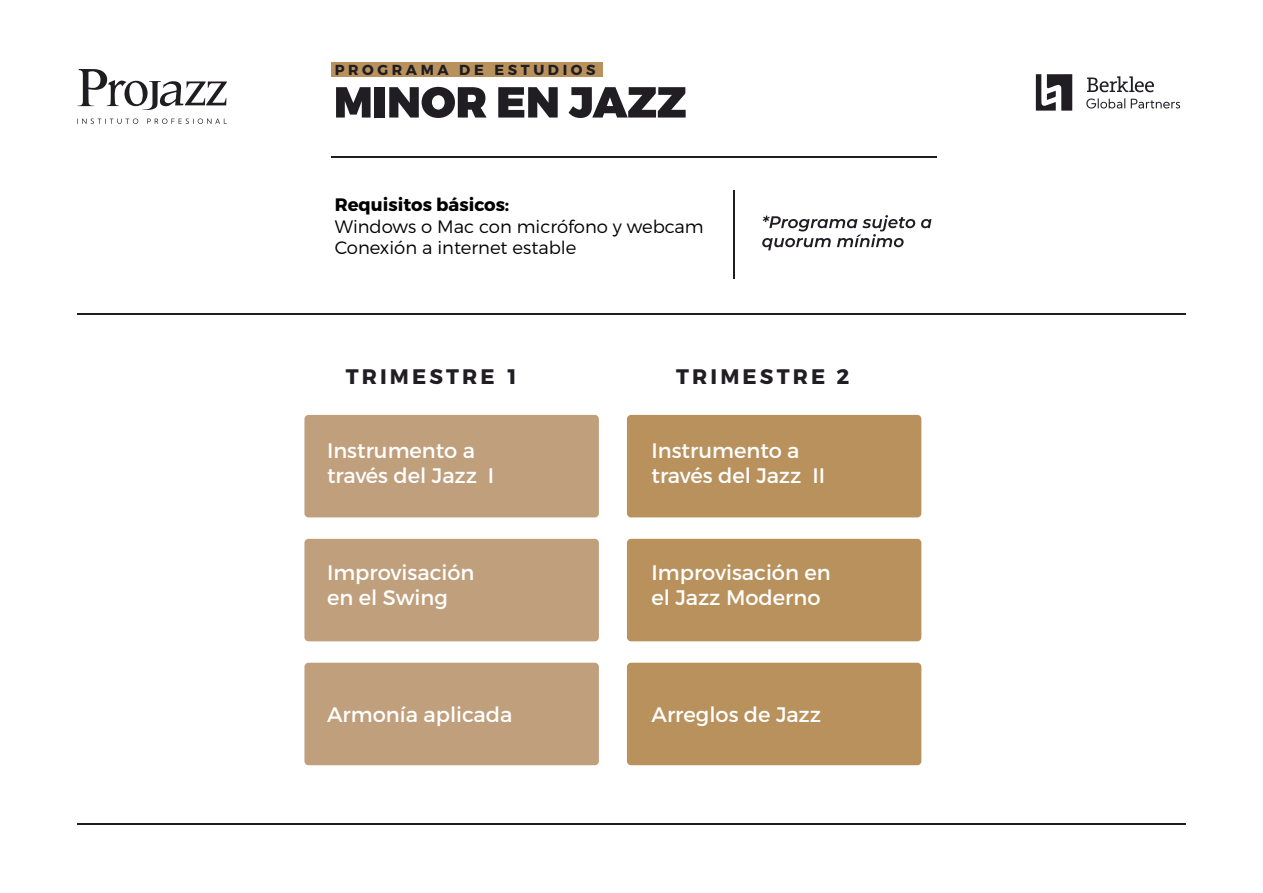
<style>
.page{position:relative;width:1263px;height:893px;background:#fff}
.page>*{position:absolute;margin:0;border:0;box-sizing:border-box;transform-origin:0 0}
.t1{font:21px/25.2px "Montserrat";color:#fff}
.t2{font:700 21px "Montserrat";letter-spacing:.15em;color:#201d23}
.t3{font:300 18px/21.6px "Montserrat";color:#000}
.t4{font:700 18px "Montserrat";color:#000}
.t5{font:700 14.55px "Montserrat";letter-spacing:.25em;color:#201d23}
</style>
<div class="page">
<div style="left:331px;top:62px;width:272px;height:15px;background:#b8915c"></div>
<svg style="left:1036px;top:74px;width:36px;height:37px"></svg>
<svg style="left:1087px;top:76px;width:67px;height:16px"></svg>
<svg style="left:1086px;top:98px;width:94px;height:11px"></svg>
<div style="left:304px;top:415px;width:295px;height:102px;background:#c09f7c;border-radius:4px"></div>
<div style="left:627px;top:415px;width:294px;height:102px;background:#b8915c;border-radius:4px"></div>
<div style="left:304px;top:539px;width:295px;height:102px;background:#c09f7c;border-radius:4px"></div>
<div style="left:627px;top:539px;width:294px;height:102px;background:#b8915c;border-radius:4px"></div>
<div style="left:304px;top:663px;width:295px;height:102px;background:#c09f7c;border-radius:4px"></div>
<div style="left:627px;top:663px;width:294px;height:102px;background:#b8915c;border-radius:4px"></div>
<svg style="left:336px;top:87px;width:35px;height:31px"></svg>
<div style="left:375px;top:87px;width:10px;height:31px;background:#201d23"></div>
<svg style="left:389px;top:87px;width:98px;height:31px"></svg>
<svg style="left:498px;top:87px;width:60px;height:31px"></svg>
<svg style="left:568px;top:87px;width:118px;height:31px"></svg>
<svg style="left:77px;top:69px;width:150px;height:41px"></svg>
<svg style="left:77px;top:119px;width:150px;height:5px"></svg>
<hr style="left:331px;top:156px;width:606px;height:1px;background:#1f1c22">
<hr style="left:77px;top:313px;width:1109px;height:2px;background:#1f1c22">
<hr style="left:77px;top:823px;width:1109px;height:1px;background:#1f1c22">
<svg style="left:921px;top:219px;width:10px;height:9px"></svg>
<svg style="left:762px;top:215px;width:153px;height:35px"></svg>
<hr style="left:733px;top:190px;width:1px;height:88px;background:#1f1c22">
<p class="t5" style="left:335px;top:60px;width:262px">PROGRAMA DE ESTUDIOS</p>
<p class="t4" style="left:335px;top:193px;width:176px">Requisitos básicos:</p>
<p class="t3" style="left:335px;top:215px;width:370px">Windows o Mac con micrófono y webcam<br>Conexión a internet estable</p>
<p class="t2" style="left:346px;top:364px;width:175px">TRIMESTRE 1</p>
<p class="t2" style="left:676px;top:364px;width:175px">TRIMESTRE 2</p>
<p class="t1" style="left:327px;top:438px;width:169px">Instrumento a través del Jazz I</p>
<p class="t1" style="left:651px;top:438px;width:175px">Instrumento a través del Jazz II</p>
<p class="t1" style="left:327px;top:560px;width:149px">Improvisación en el Swing</p>
<p class="t1" style="left:651px;top:560px;width:181px">Improvisación en el Jazz Moderno</p>
<p class="t1" style="left:327px;top:702px;width:187px">Armonía aplicada</p>
<p class="t1" style="left:651px;top:702px;width:171px">Arreglos de Jazz</p>
</div>
